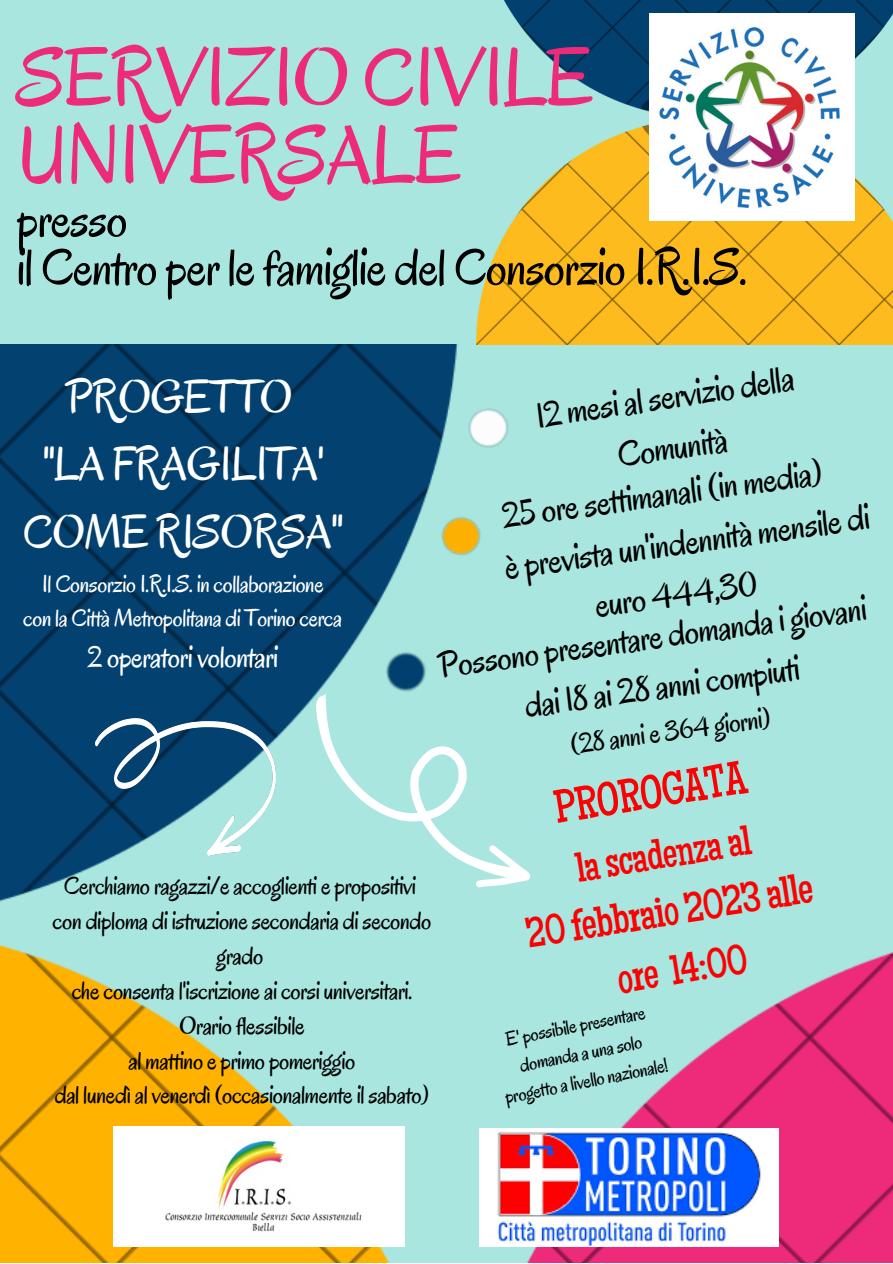
<style>
.page{position:relative;width:893px;height:1264px;background:#fff}
.page>*{position:absolute;margin:0;border:0;box-sizing:border-box;transform-origin:0 0}
.t1{font:83.85px/77.6px "Oregano";letter-spacing:-.02em;color:#ee2a7b}
.t2{font:52.5px/48.3px "Oregano";letter-spacing:-.02em;color:#000}
.t3{font:48.15px/67.2px "Oregano";letter-spacing:-.02em;color:#fff;text-align:center}
.t4{font:46.8px "Maiden Orange";color:#fb0103}
.t5{font:42.9px/59.4px "Maiden Orange";color:#fb0103;text-align:center}
.t6{font:41.55px "Maiden Orange";color:#fb0103}
.t7{font:36.75px/50.6px "Oregano";color:#000;text-align:center}
.t8{font:36.15px/50.7px "Oregano";color:#000;text-align:center}
.t9{font:30.75px "Oregano";letter-spacing:-.02em;color:#fff}
.t10{font:28.8px "Oregano";color:#000}
.t11{font:25.5px/35px "Oregano";letter-spacing:-.02em;color:#000;text-align:center}
.t12{font:24.6px/34.2px "Oregano";letter-spacing:-.02em;color:#fff;text-align:center}
.t13{font:20.25px/28px "Oregano";color:#000;text-align:center}
</style>
<div class="page">
<div style="left:0;top:0;width:892px;height:1262px;background:#a8e6df"></div>
<img style="left:0;top:344px;width:892px;height:918px">
<img style="left:476px;top:0;width:416px;height:344px">
<img style="left:464px;top:403px;width:50px;height:49px">
<img style="left:437px;top:512px;width:48px;height:48px">
<img style="left:381px;top:647px;width:50px;height:43px">
<svg style="left:281px;top:690px;width:283px;height:198px"></svg>
<svg style="left:473px;top:844px;width:63px;height:60px"></svg>
<img style="left:95px;top:718px;width:180px;height:137px">
<img style="left:114px;top:1126px;width:290px;height:120px">
<img style="left:479px;top:1128px;width:299px;height:118px">
<img style="left:649px;top:13px;width:205px;height:207px">
<h1 class="t1" style="left:17px;top:40px;width:578px">SERVIZIO CIVILE<br>UNIVERSALE</h1>
<h2 class="t2" style="left:17px;top:195px;width:732px">presso<br>il Centro per le famiglie del Consorzio I.R.I.S.</h2>
<h3 class="t3" style="left:23px;top:364px;width:322px">PROGETTO<br>'LA FRAGILITA'<br>COME RISORSA'</h3>
<p class="t12" style="left:23px;top:567px;width:320px">Il Consorzio I.R.I.S. in collaborazione<br>con la Città Metropolitana di Torino cerca</p>
<p class="t9" style="left:87px;top:637px;width:192px">2 operatori volontari</p>
<h3 class="t7" style="left:533px;top:390px;width:262px;rotate:-8deg">12 mesi al servizio della<br>Comunità</h3>
<h3 class="t7" style="left:498px;top:491px;width:325px;rotate:-8deg">25 ore settimanali (in media)</h3>
<h3 class="t7" style="left:501px;top:542px;width:370px;rotate:-8deg">è prevista un'indennità mensile di</h3>
<h3 class="t7" style="left:591px;top:580px;width:165px;rotate:-8deg">euro 444,30</h3>
<h3 class="t8" style="left:435px;top:642px;width:434px;rotate:-8deg">Possono presentare domanda i giovani dai 18 ai 28 anni compiuti</h3>
<p class="t10" style="left:567px;top:727px;width:204px;rotate:-8deg">(28 anni e 364 giorni)</p>
<p class="t11" style="left:53px;top:868px;width:380px">Cerchiamo ragazzi/e accoglienti e propositivi con diploma di istruzione secondaria di secondo grado<br>che consenta l'iscrizione ai corsi universitari.<br>Orario flessibile<br>al mattino e primo pomeriggio<br>dal lunedì al venerdì (occasionalmente il sabato)</p>
<h3 class="t4" style="left:551px;top:790px;width:196px;rotate:-9deg">PROROGATA</h3>
<h3 class="t6" style="left:574px;top:852px;width:178px;rotate:-9deg">la scadenza al</h3>
<h3 class="t5" style="left:522px;top:909px;width:291px;rotate:-9deg">20 febbraio 2023 alle ore 14:00</h3>
<p class="t13" style="left:491px;top:1027px;width:167px;rotate:-11deg">E' possibile presentare domanda a una solo progetto a livello nazionale!</p>
</div>
